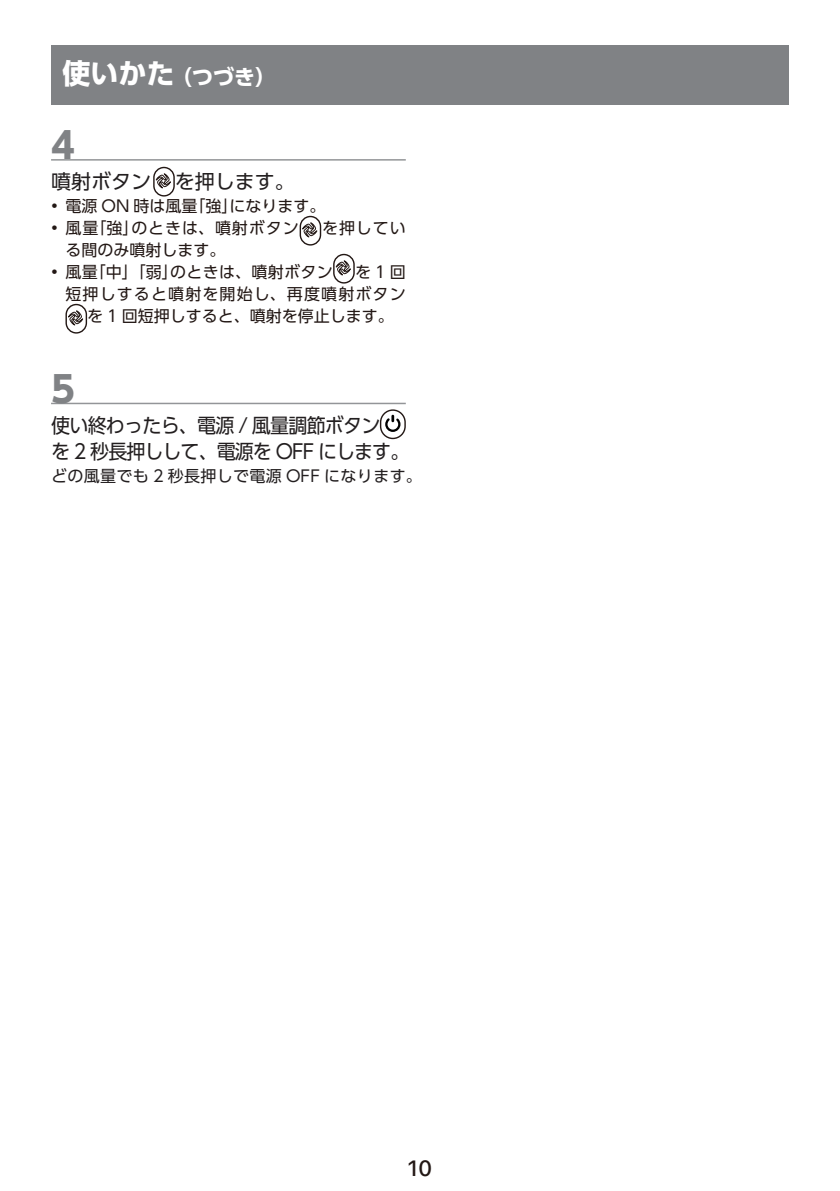
<style>
.page{position:relative;width:840px;height:1191px;background:#fff}
.page>*{position:absolute;margin:0;border:0;box-sizing:border-box;transform-origin:0 0}
.t1{font:700 36px "UD Shin Go Pro";color:#808285}
.t2{font:500 22px "SF Pro Text";color:#231815}
.t3{font:700 21px "UD Shin Go Pro";color:#fff}
.t4{font:20px/26px "UD Shin Go Pro";letter-spacing:-.04em;color:#231f20;scale:.95 1}
.t5{font:20px "UD Shin Go Pro";color:#231f20}
.t6{font:16px "UD Shin Go Pro";color:#231815}
.t7{font:16px "UD Shin Go Pro";letter-spacing:.02em;color:#231815}
.t8{font:16px "UD Shin Go Pro";letter-spacing:.02em;color:#231f20}
.t9{font:16px "UD Shin Go Pro";letter-spacing:.07em;color:#231815}
.t10{font:16px "UD Shin Go Pro";letter-spacing:.055em;color:#231815}
.s1{font-size:28px}
</style>
<div class="page">
<div style="left:51px;top:45px;width:737px;height:60px;background:#808285"></div>
<hr style="left:51px;top:159px;width:354px;height:2px;background:#939598">
<hr style="left:51px;top:403px;width:354px;height:1px;background:#939598">
<svg style="left:154px;top:167px;width:20px;height:29px"></svg>
<div style="left:153px;top:167px;width:22px;height:29px;border:1px solid #231815;border-radius:10px"></div>
<svg style="left:155px;top:173px;width:16px;height:16px"></svg>
<svg style="left:300px;top:216px;width:20px;height:29px"></svg>
<div style="left:299px;top:216px;width:22px;height:29px;border:1px solid #231815;border-radius:10px"></div>
<svg style="left:301px;top:222px;width:17px;height:16px"></svg>
<svg style="left:333px;top:254px;width:21px;height:29px"></svg>
<div style="left:333px;top:254px;width:21px;height:29px;border:1px solid #231815;border-radius:10px"></div>
<svg style="left:335px;top:260px;width:16px;height:16px"></svg>
<svg style="left:66px;top:304px;width:20px;height:29px"></svg>
<div style="left:65px;top:304px;width:22px;height:29px;border:1px solid #231815;border-radius:10px"></div>
<svg style="left:67px;top:310px;width:17px;height:16px"></svg>
<svg style="left:380px;top:410px;width:25px;height:28px"></svg>
<div style="left:379px;top:409px;width:26px;height:30px;border:1px solid #231815;border-radius:12px"></div>
<svg style="left:385px;top:415px;width:15px;height:17px"></svg>
<h3 class="t3" style="left:62px;top:60px;width:215px"><span class="s1">使いかた</span> （つづき）</h3>
<h1 class="t1" style="left:51px;top:116px;width:25px">4</h1>
<p class="t5" style="left:51px;top:166px;width:245px">噴射ボタン を押します。</p>
<p class="t6" style="left:51px;top:193px;width:276px">• 電源 ON 時は風量「強」になります。</p>
<p class="t10" style="left:51px;top:215px;width:249px">• 風量「強」のときは、噴射ボタン</p>
<p class="t7" style="left:322px;top:215px;width:85px">を押してい</p>
<p class="t6" style="left:65px;top:237px;width:161px">る間のみ噴射します。</p>
<p class="t7" style="left:51px;top:259px;width:283px">• 風量「中」「弱」のときは、噴射ボタン</p>
<p class="t7" style="left:355px;top:259px;width:52px">を1回</p>
<p class="t9" style="left:65px;top:281px;width:341px">短押しすると噴射を開始し、再度噴射ボタン</p>
<p class="t6" style="left:87px;top:303px;width:308px">を 1 回短押しすると、噴射を停止します。</p>
<h1 class="t1" style="left:51px;top:360px;width:25px">5</h1>
<p class="t4" style="left:51px;top:412px;width:378px">使い終わったら、電源 / 風量調節ボタン<br>を 2 秒長押しして、電源を OFF にします。</p>
<p class="t8" style="left:51px;top:462px;width:372px">どの風量でも 2 秒長押しで電源 OFF になります。</p>
<h2 class="t2" style="left:407px;top:1155px;width:26px">10</h2>
</div>
